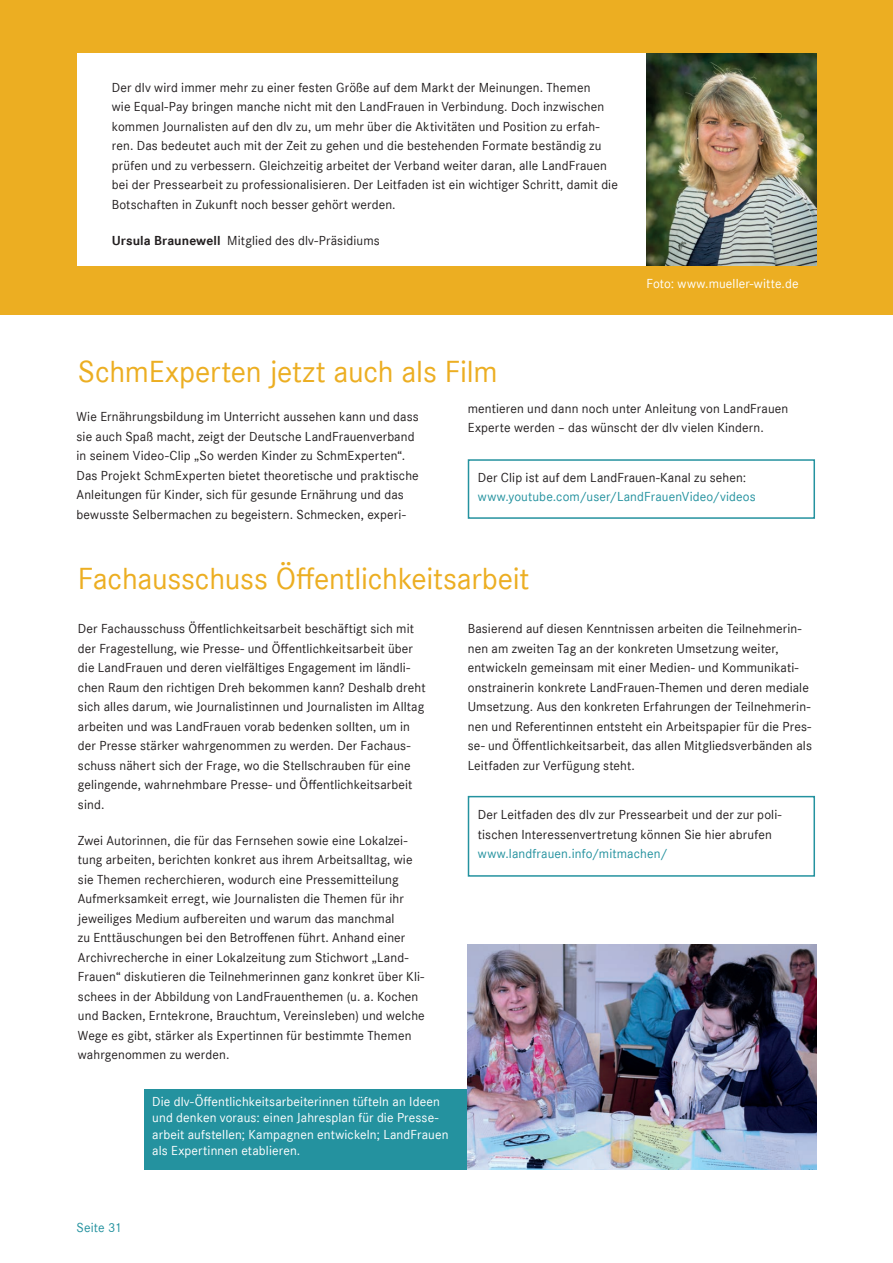
<style>
.page{position:relative;width:893px;height:1263px;background:#fff}
.page>*{position:absolute;margin:0;border:0;box-sizing:border-box;transform-origin:0 0}
.t1{font:31.5px "Corporate S";letter-spacing:-.01em;color:#ecae22}
.t2{font:13.5px/19.5px "Corporate S";letter-spacing:.01em;color:#231f20}
.t3{font:13.5px/16.2px "Corporate S";letter-spacing:.01em;color:#fff}
.t4{font:13.5px "Corporate S";letter-spacing:.01em;color:#24929f}
.s1{font-weight:700}
</style>
<div class="page">
<div style="left:144px;top:1088px;width:325px;height:81px;background:#24929f"></div>
<div style="left:0;top:0;width:893px;height:315px;background:#ecae22"></div>
<div style="left:77px;top:53px;width:571px;height:213px;background:#fff"></div>
<img style="left:646px;top:53px;width:170px;height:213px">
<div style="left:468px;top:459px;width:347px;height:60px;border:2px solid #24929f"></div>
<div style="left:468px;top:796px;width:347px;height:81px;border:2px solid #24929f"></div>
<img style="left:468px;top:944px;width:348px;height:225px">
<p class="t2" style="left:112px;top:78px;width:508px">Der dlv wird immer mehr zu einer festen Größe auf dem Markt der Meinungen. Themen<br>wie Equal-Pay bringen manche nicht mit den LandFrauen in Verbindung. Doch inzwischen kommen Journalisten auf den dlv zu, um mehr über die Aktivitäten und Position zu erfah&shy;ren. Das bedeutet auch mit der Zeit zu gehen und die bestehenden Formate beständig zu prüfen und zu verbessern. Gleichzeitig arbeitet der Verband weiter daran, alle LandFrauen bei der Pressearbeit zu professionalisieren. Der Leitfaden ist ein wichtiger Schritt, damit die Botschaften in Zukunft noch besser gehört werden.</p>
<p class="t2" style="left:112px;top:231px;width:269px"><span class="s1">Ursula Braunewell</span> Mitglied des dlv-Präsidiums</p>
<h1 class="t1" style="left:78px;top:354px;width:421px">SchmExperten jetzt auch als Film</h1>
<p class="t3" style="left:646px;top:275px;width:154px">Foto: www.mueller-witte.de</p>
<p class="t2" style="left:77px;top:407px;width:344px">Wie Ernährungsbildung im Unterricht aussehen kann und dass sie auch Spaß macht, zeigt der Deutsche LandFrauenverband in seinem Video-Clip „So werden Kinder zu SchmExperten“.<br>Das Projekt SchmExperten bietet theoretische und praktische Anleitungen für Kinder, sich für gesunde Ernährung und das bewusste Selbermachen zu begeistern. Schmecken, experi-</p>
<p class="t2" style="left:468px;top:399px;width:322px">mentieren und dann noch unter Anleitung von LandFrauen<br>Experte werden – das wünscht der dlv vielen Kindern.</p>
<p class="t2" style="left:478px;top:468px;width:270px">Der Clip ist auf dem LandFrauen-Kanal zu sehen:</p>
<p class="t4" style="left:478px;top:489px;width:279px">www.youtube.com/user/LandFrauenVideo/videos</p>
<h1 class="t1" style="left:78px;top:560px;width:453px">Fachausschuss Öffentlichkeitsarbeit</h1>
<p class="t2" style="left:468px;top:619px;width:346px">Basierend auf diesen Kenntnissen arbeiten die Teilnehmerin&shy;nen am zweiten Tag an der konkreten Umsetzung weiter, entwickeln gemeinsam mit einer Medien- und Kommunikati&shy;onstrainerin konkrete LandFrauen-Themen und deren mediale Umsetzung. Aus den konkreten Erfahrungen der Teilnehmerin&shy;nen und Referentinnen entsteht ein Arbeitspapier für die Pres&shy;se- und Öffentlichkeitsarbeit, das allen Mitgliedsverbänden als Leitfaden zur Verfügung steht.</p>
<p class="t2" style="left:478px;top:805px;width:305px">Der Leitfaden des dlv zur Pressearbeit und der zur poli&shy;tischen Interessenvertretung können Sie hier abrufen</p>
<p class="t4" style="left:478px;top:846px;width:191px">www.landfrauen.info/mitmachen/</p>
<p class="t2" style="left:78px;top:619px;width:349px">Der Fachausschuss Öffentlichkeitsarbeit beschäftigt sich mit der Fragestellung, wie Presse- und Öffentlichkeitsarbeit über die LandFrauen und deren vielfältiges Engagement im ländli&shy;chen Raum den richtigen Dreh bekommen kann? Deshalb dreht sich alles darum, wie Journalistinnen und Journalisten im Alltag arbeiten und was LandFrauen vorab bedenken sollten, um in der Presse stärker wahrgenommen zu werden. Der Fachaus&shy;schuss nähert sich der Frage, wo die Stellschrauben für eine gelingende, wahrnehmbare Presse- und Öffentlichkeitsarbeit sind.</p>
<p class="t2" style="left:78px;top:830px;width:348px">Zwei Autorinnen, die für das Fernsehen sowie eine Lokalzei&shy;tung arbeiten, berichten konkret aus ihrem Arbeitsalltag, wie sie Themen recherchieren, wodurch eine Pressemitteilung Aufmerksamkeit erregt, wie Journalisten die Themen für ihr jeweiliges Medium aufbereiten und warum das manchmal<br>zu Enttäuschungen bei den Betroffenen führt. Anhand einer Archivrecherche in einer Lokalzeitung zum Stichwort „Land-Frauen“ diskutieren die Teilnehmerinnen ganz konkret über Kli&shy;schees in der Abbildung von LandFrauenthemen (u. a. Kochen und Backen, Erntekrone, Brauchtum, Vereinsleben) und welche Wege es gibt, stärker als Expertinnen für bestimmte Themen wahrgenommen zu werden.</p>
<p class="t4" style="left:77px;top:1219px;width:47px">Seite 31</p>
<p class="t3" style="left:152px;top:1094px;width:298px">Die dlv-Öffentlichkeitsarbeiterinnen tüfteln an Ideen und denken voraus: einen Jahresplan für die Presse&shy;arbeit aufstellen; Kampagnen entwickeln; LandFrauen als Expertinnen etablieren.</p>
</div>
